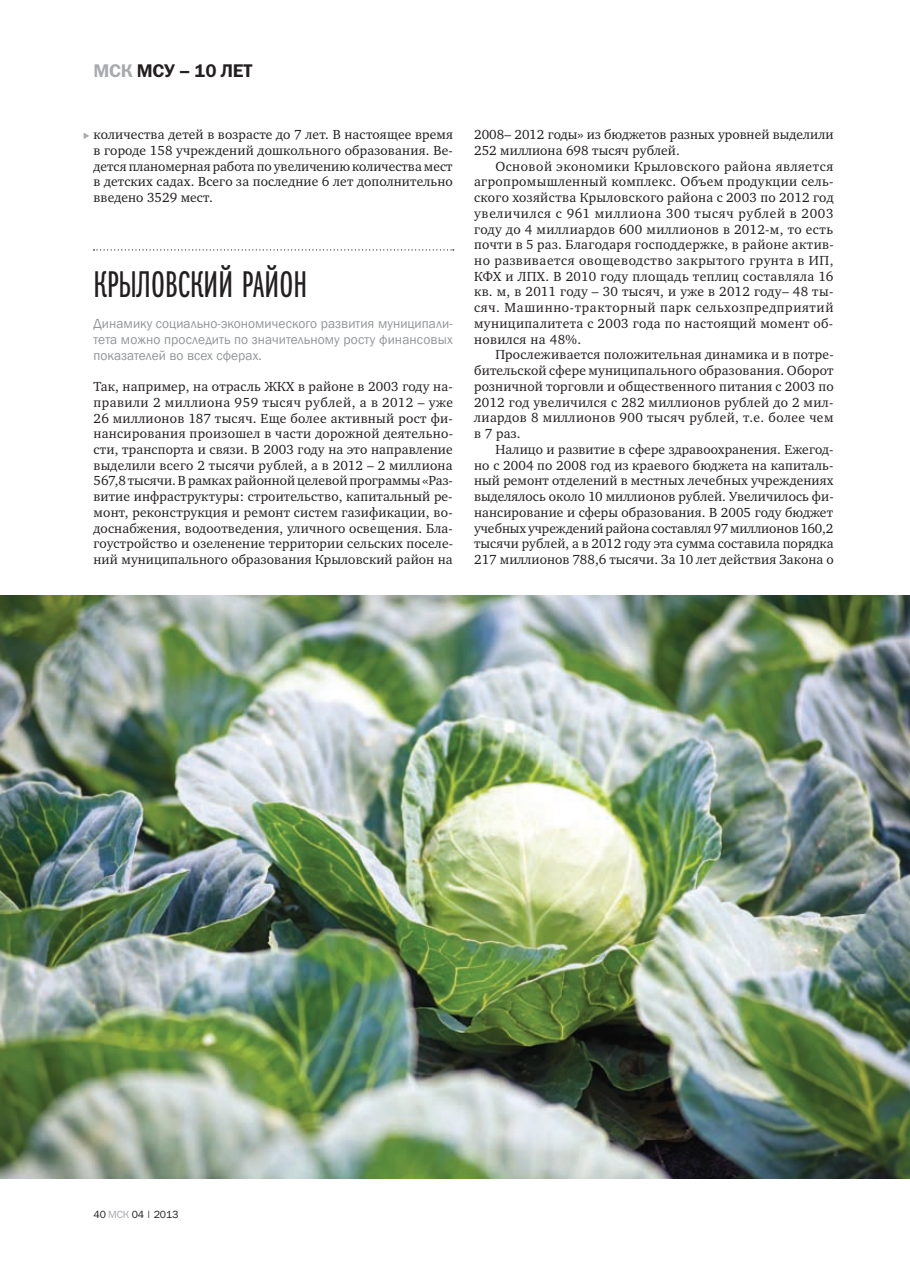
<style>
.page{position:relative;width:910px;height:1268px;background:#fff}
.page>*{position:absolute;margin:0;border:0;box-sizing:border-box;transform-origin:0 0}
.t1{font:37.5px "Franklin Gothic Book X Cmp C";color:#231f20}
.t2{font:18.45px "Franklin Gothic Demi C";letter-spacing:-.015em;color:#231f20}
.t3{font:13.5px/15.8px "Charter ITCC";letter-spacing:.01em;color:#231f20;text-align:justify}
.t4{font:13.5px/15.8px "Franklin Gothic";letter-spacing:.005em;color:#939598;text-align:justify}
.t5{font:10.5px "Franklin Gothic Book C";letter-spacing:-.015em;color:#231f20}
.s1{color:#a8a9ad}
</style>
<div class="page">
<img style="left:0;top:595px;width:910px;height:582px">
<svg style="left:94px;top:249px;width:360px;height:1px"></svg>
<svg style="left:84px;top:133px;width:5px;height:6px"></svg>
<h2 class="t2" style="left:94px;top:60px;width:160px"><span class="s1">мск</span> МСУ – 10 лет</h2>
<p class="t3" style="left:94px;top:127px;width:361px">количества детей в возрасте до 7 лет. В настоящее время в городе 158 учреждений дошкольного образования. Ве&shy;дется планомерная работа по увеличению количества мест в детских садах. Всего за последние 6 лет дополнительно введено 3529 мест.</p>
<h1 class="t1" style="left:94px;top:264px;width:215px">Крыловский район</h1>
<p class="t4" style="left:94px;top:316px;width:361px">Динамику социально-экономического развития муниципали&shy;тета можно проследить по значительному росту финансовых показателей во всех сферах.</p>
<p class="t3" style="left:94px;top:378px;width:361px">Так, например, на отрасль ЖКХ в районе в 2003 году на&shy;правили 2 миллиона 959 тысяч рублей, а в 2012 – уже 26 миллионов 187 тысяч. Еще более активный рост фи&shy;нансирования произошел в части дорожной деятельно&shy;сти, транспорта и связи. В 2003 году на это направление выделили всего 2 тысячи рублей, а в 2012 – 2 миллиона 567,8 тысячи. В рамках районной целевой программы «Раз&shy;витие инфраструктуры: строительство, капитальный ре&shy;монт, реконструкция и ремонт систем газификации, во&shy;доснабжения, водоотведения, уличного освещения. Бла&shy;гоустройство и озеленение территории сельских поселе&shy;ний муниципального образования Крыловский район на</p>
<p class="t3" style="left:474px;top:127px;width:361px">2008– 2012 годы» из бюджетов разных уровней выделили<br>252 миллиона 698 тысяч рублей.</p>
<p class="t3" style="left:474px;top:158px;width:361px;text-indent:21px">Основой экономики Крыловского района является агропромышленный комплекс. Объем продукции сель&shy;ского хозяйства Крыловского района с 2003 по 2012 год увеличился с 961 миллиона 300 тысяч рублей в 2003 году до 4 миллиардов 600 миллионов в 2012-м, то есть почти в 5 раз. Благодаря господдержке, в районе актив&shy;но развивается овощеводство закрытого грунта в ИП, КФХ и ЛПХ. В 2010 году площадь теплиц составляла 16 кв. м, в 2011 году – 30 тысяч, и уже в 2012 году– 48 ты&shy;сяч. Машинно-тракторный парк сельхозпредприятий муниципалитета с 2003 года по настоящий момент об&shy;новился на 48%.</p>
<p class="t3" style="left:474px;top:347px;width:361px;text-indent:21px">Прослеживается положительная динамика и в потре&shy;бительской сфере муниципального образования. Оборот розничной торговли и общественного питания с 2003 по 2012 год увеличился с 282 миллионов рублей до 2 мил&shy;лиардов 8 миллионов 900 тысяч рублей, т.е. более чем в 7 раз.</p>
<p class="t3" style="left:474px;top:441px;width:361px;text-indent:21px">Налицо и развитие в сфере здравоохранения. Ежегод&shy;но с 2004 по 2008 год из краевого бюджета на капиталь&shy;ный ремонт отделений в местных лечебных учреждениях выделялось около 10 миллионов рублей. Увеличилось фи&shy;нансирование и сферы образования. В 2005 году бюджет учебных учреждений района составлял 97 миллионов 160,2 тысячи рублей, а в 2012 году эта сумма составила порядка 217 миллионов 788,6 тысячи. За 10 лет действия Закона о</p>
<p class="t5" style="left:94px;top:1208px;width:86px">40 <span class="s1">МСК</span> 04 | 2013</p>
</div>
